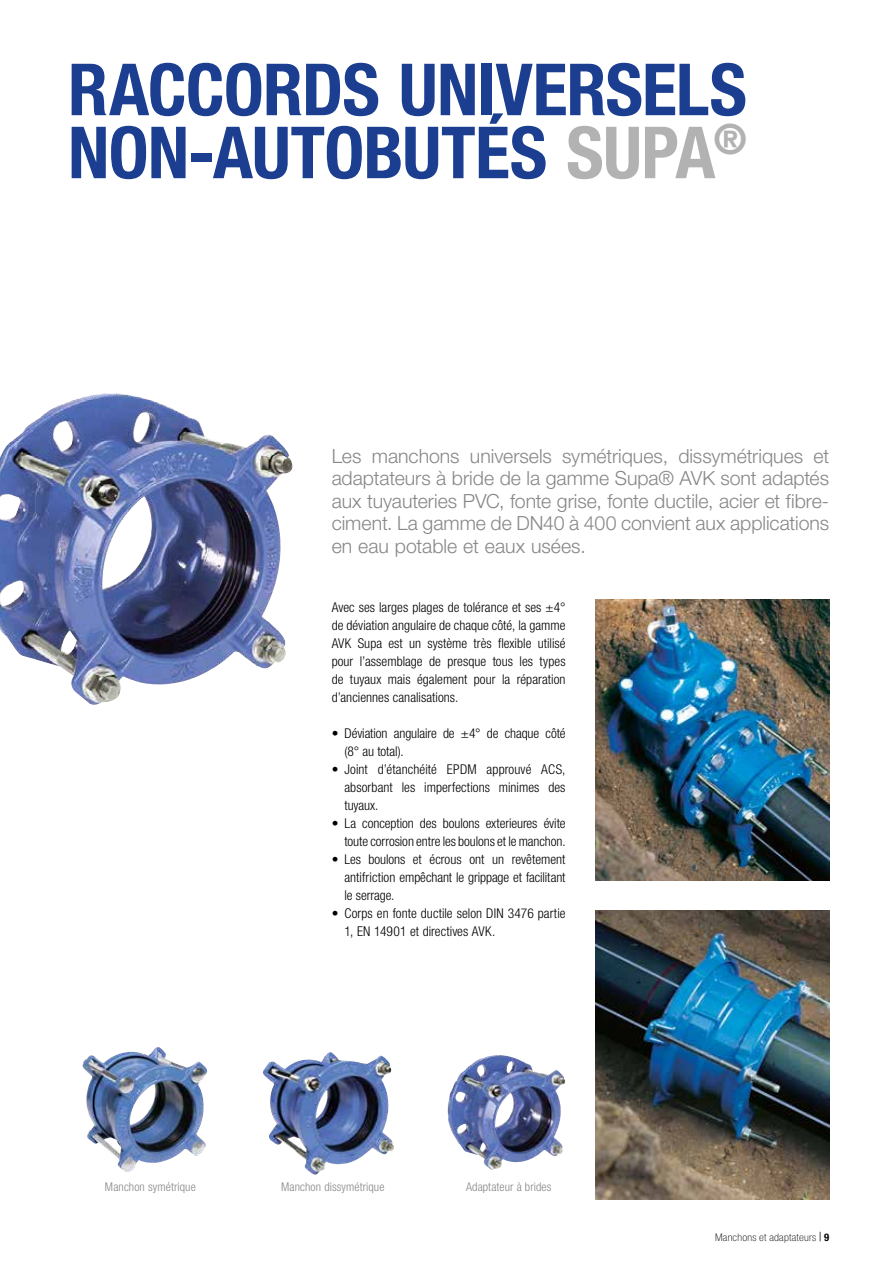
<style>
.page{position:relative;width:893px;height:1263px;background:#fff}
.page>*{position:absolute;margin:0;border:0;box-sizing:border-box;transform-origin:0 0}
.t1{font:700 condensed 72px/63px "Helvetica Neue LT Pro";letter-spacing:-.01em;color:#1b3e90}
.t2{font:300 19.5px/22.5px "Helvetica Neue LT Pro";color:#878787;text-align:justify}
.t3{font:300 condensed 13.5px/18px "Helvetica Neue LT Pro";color:#000;text-align:justify}
.t4{font:300 condensed 12px "Helvetica Neue LT Pro";letter-spacing:.01em;color:#878787}
.t5{font:100 condensed 10.5px "Helvetica Neue LT Pro";letter-spacing:.02em;color:#000;scale:1.1 1}
.s1{color:#b2b2b2}
.s2{font-family:"Times New Roman";font-weight:700;font-stretch:normal}
.s3{font-weight:700}
</style>
<div class="page">
<img style="left:263px;top:1052px;width:131px;height:123px">
<img style="left:82px;top:1047px;width:126px;height:125px">
<img style="left:447px;top:1055px;width:119px;height:115px">
<img style="left:0;top:393px;width:293px;height:312px">
<img style="left:595px;top:600px;width:234px;height:280px">
<img style="left:595px;top:910px;width:234px;height:289px">
<h1 class="t1" style="left:68px;top:57px;width:680px">RACCORDS UNIVERSELS<br>NON-AUTOBUTÉS <span class="s1">SUPA</span><sup>®</sup></h1>
<p class="t2" style="left:332px;top:444px;width:499px">Les manchons universels symétriques, dissymétriques et adaptateurs à bride de la gamme Supa® AVK sont adaptés aux tuyauteries PVC, fonte grise, fonte ductile, acier et fibre&shy;ciment. La gamme de DN40 à 400 convient aux applications en eau potable et eaux usées.</p>
<p class="t3" style="left:332px;top:598px;width:235px">Avec ses larges plages de tolérance et ses ±4° de déviation angulaire de chaque côté, la gamme AVK Supa est un système très flexible utilisé pour l’assemblage de presque tous les types de tuyaux mais également pour la réparation d’anciennes canalisations.</p>
<p class="t3" style="left:344px;top:724px;width:223px;text-indent:-13px">• Déviation angulaire de ±4° de chaque côté (8° au total).</p>
<p class="t3" style="left:344px;top:760px;width:223px;text-indent:-13px">• Joint d’étanchéité EPDM approuvé ACS, absorbant les imperfections minimes des tuyaux.</p>
<p class="t3" style="left:332px;top:814px;width:235px;text-align:right">• La conception des boulons exterieures évite toute corrosion entre les boulons et le manchon.</p>
<p class="t3" style="left:344px;top:850px;width:223px;text-indent:-13px">• Les boulons et écrous ont un revêtement antifriction empêchant le grippage et facilitant le serrage.</p>
<p class="t3" style="left:344px;top:904px;width:223px;text-indent:-13px">• Corps en fonte ductile selon DIN 3476 partie<br>1, EN 14901 et directives AVK.</p>
<p class="t4" style="left:105px;top:1179px;width:92px">Manchon symétrique</p>
<p class="t4" style="left:281px;top:1179px;width:105px">Manchon dissymétrique</p>
<p class="t4" style="left:466px;top:1179px;width:87px">Adaptateur à brides</p>
<p class="t5" style="left:715px;top:1231px;width:105px">Manchons et adaptateurs <span class="s2">|</span> <span class="s3">9</span></p>
</div>
